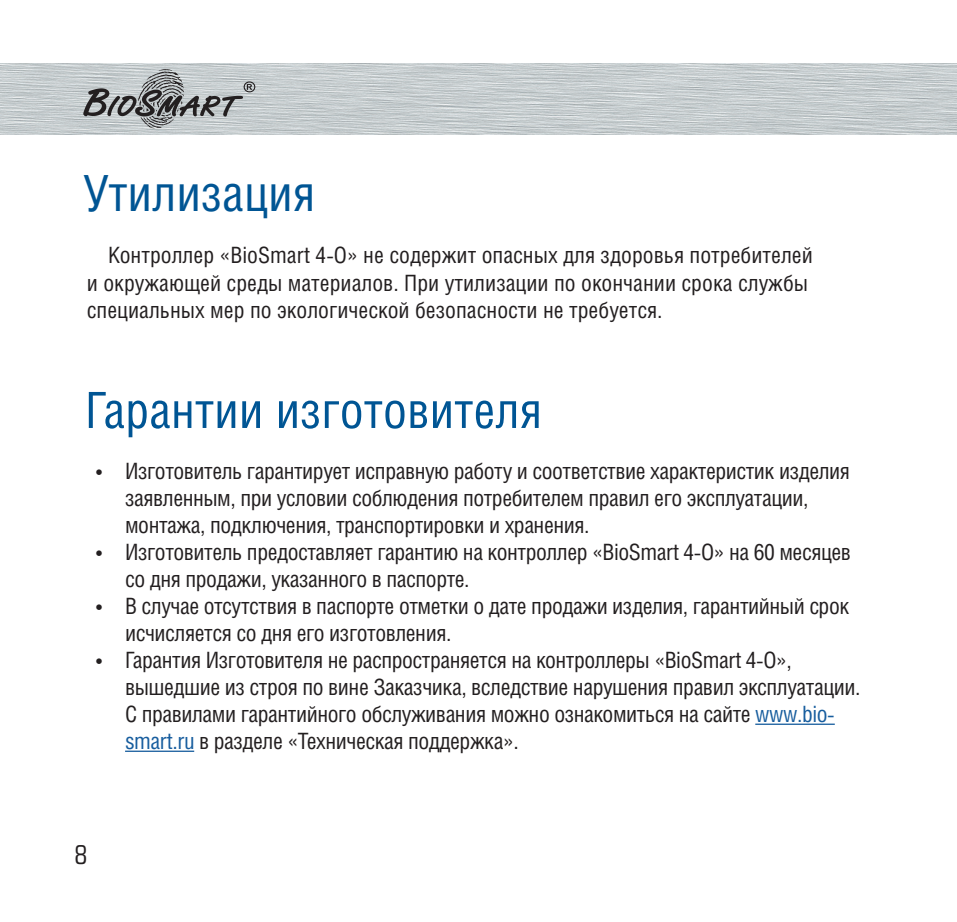
<style>
.page{position:relative;width:957px;height:922px;background:#fff}
.page>*{position:absolute;margin:0;border:0;box-sizing:border-box;transform-origin:0 0}
.t1{font:50px "Helios Cond";color:#005594}
.t2{font:25px "Europe Cond";color:#231f20}
.t3{font:22.5px/27px "Helios Cond";letter-spacing:-.02em;color:#231f20}
.t4{font:22.5px/27px "Helios Cond";color:#231f20}
.s1{color:#175d9e}
</style>
<div class="page">
<img style="left:0;top:64px;width:957px;height:71px">
<svg style="left:83px;top:69px;width:172px;height:59px;background:#a4a8aa"></svg>
<hr style="left:755px;top:723px;width:80px;height:1px;background:#175d9e">
<hr style="left:125px;top:750px;width:69px;height:1px;background:#175d9e">
<p class="t1" style="left:83px;top:163px;width:234px">Утилизация</p>
<p class="t4" style="left:87px;top:241px;width:727px;text-indent:21px">Контроллер «BioSmart 4-O» не содержит опасных для здоровья потребителей и окружающей среды материалов. При утилизации по окончании срока службы специальных мер по экологической безопасности не требуется.</p>
<p class="t1" style="left:85px;top:380px;width:458px">Гарантии изготовителя</p>
<p class="t3" style="left:125px;top:457px;width:726px;text-indent:-29px">• Изготовитель гарантирует исправную работу и соответствие характеристик изделия заявленным, при условии соблюдения потребителем правил его эксплуатации, монтажа, подключения, транспортировки и хранения.</p>
<p class="t3" style="left:125px;top:538px;width:727px;text-indent:-29px">• Изготовитель предоставляет гарантию на контроллер «BioSmart 4-О» на 60 месяцев со дня продажи, указанного в паспорте.</p>
<p class="t3" style="left:125px;top:592px;width:726px;text-indent:-29px">• В случае отсутствия в паспорте отметки о дате продажи изделия, гарантийный срок исчисляется со дня его изготовления.</p>
<p class="t3" style="left:125px;top:646px;width:737px;text-indent:-29px">• Гарантия Изготовителя не распространяется на контроллеры «BioSmart 4-О», вышедшие из строя по вине Заказчика, вследствие нарушения правил эксплуатации.<br>C правилами гарантийного обслуживания можно ознакомиться на сайте <span class="s1">www.bio&shy;smart.ru</span> в разделе «Техническая поддержка».</p>
<p class="t2" style="left:74px;top:839px;width:14px">8</p>
</div>
